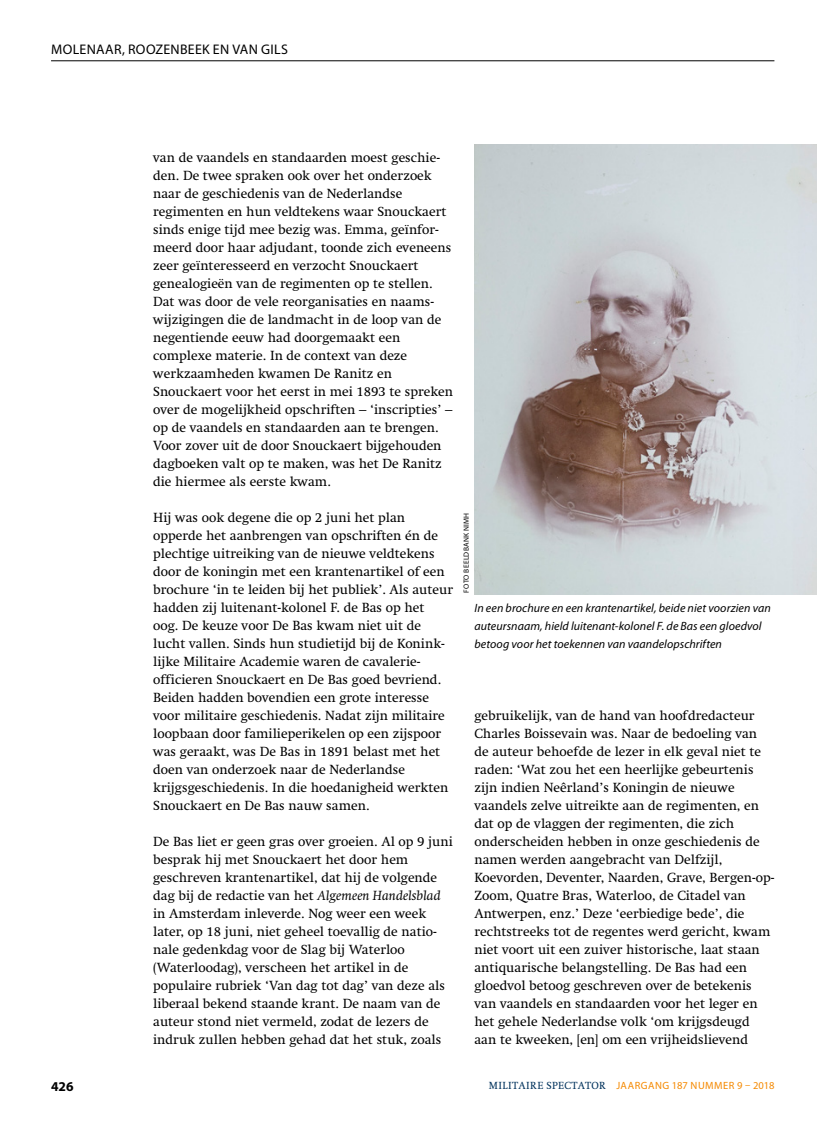
<style>
.page{position:relative;width:817px;height:1136px;background:#fff}
.page>*{position:absolute;margin:0;border:0;box-sizing:border-box;transform-origin:0 0}
.t1{font:13.95px "Myriad Pro";letter-spacing:.02em;color:#000}
.t2{font:13.5px/18px "Swift LT Std";color:#000}
.t3{font:700 13.5px "Myriad Pro";color:#000}
.t4{font:italic 12px/18px "Myriad Pro";letter-spacing:.005em;color:#000}
.t5{font:10.5px "Myriad Pro";letter-spacing:.045em;color:#f58900}
.t6{font:7.5px "Myriad Pro";letter-spacing:.035em;color:#000}
.s1{font-style:italic}
.s2{font-family:"Swift LT Std";color:#00325c}
</style>
<div class="page">
<hr style="left:51px;top:60px;width:723px;height:1px;background:#000">
<img style="left:474px;top:144px;width:342px;height:450px">
<p class="t1" style="left:51px;top:41px;width:238px">MOLENAAR, ROOZENBEEK EN VAN GILS</p>
<p class="t2" style="left:153px;top:149px;width:301px">van de vaandels en standaarden moest geschie&shy;den. De twee spraken ook over het onderzoek naar de geschiedenis van de Neder landse regimenten en hun veldtekens waar Snouckaert sinds enige tijd mee bezig was. Emma, geïnfor&shy;meerd door haar adjudant, toonde zich eveneens zeer geïnteresseerd en verzocht Snouckaert genealogieën van de regimenten op te stellen.<br>Dat was door de vele reorganisaties en naams&shy;wijzigingen die de landmacht in de loop van de negentiende eeuw had doorgemaakt een complexe materie. In de context van deze<br>werk zaam heden kwamen De Ranitz en Snouckaert voor het eerst in mei 1893 te spreken over de mogelijkheid opschriften – ‘inscripties’ – op de vaandels en standaarden aan te brengen.<br>Voor zover uit de door Snouckaert bijgehouden dagboeken valt op te maken, was het De Ranitz die hiermee als eerste kwam.</p>
<p class="t2" style="left:153px;top:509px;width:301px">Hij was ook degene die op 2 juni het plan opperde het aanbrengen van opschriften én de plechtige uitreiking van de nieuwe veldtekens door de koningin met een krantenartikel of een brochure ‘in te leiden bij het publiek’. Als auteur hadden zij luitenant-kolonel F. de Bas op het oog. De keuze voor De Bas kwam niet uit de lucht vallen. Sinds hun studietijd bij de Konink&shy;lijke Militaire Academie waren de cavalerie&shy;officieren Snouckaert en De Bas goed bevriend.<br>Beiden hadden bovendien een grote interesse voor militaire geschiedenis. Nadat zijn militaire loopbaan door familie perikelen op een zijspoor was geraakt, was De Bas in 1891 belast met het doen van onderzoek naar de Nederlandse krijgsgeschie denis. In die hoedanigheid werkten Snouckaert en De Bas nauw samen.</p>
<p class="t2" style="left:153px;top:833px;width:301px">De Bas liet er geen gras over groeien. Al op 9 juni besprak hij met Snouckaert het door hem geschreven krantenartikel, dat hij de volgende dag bij de redactie van het <span class="s1">Algemeen Handelsblad </span>in Amsterdam inleverde. Nog weer een week later, op 18 juni, niet geheel toevallig de natio&shy;nale gedenkdag voor de Slag bij Waterloo (Waterloodag), verscheen het artikel in de populaire rubriek ‘Van dag tot dag’ van deze als liberaal bekend staande krant. De naam van de auteur stond niet vermeld, zodat de lezers de indruk zullen hebben gehad dat het stuk, zoals</p>
<p class="t6" style="left:461px;top:592px;width:81px;rotate:-90deg">FOTO BEELDBANK NIMH</p>
<p class="t4" style="left:474px;top:599px;width:298px">In een brochure en een krantenartikel, beide niet voorzien van auteursnaam, hield luitenant-kolonel F. de Bas een gloedvol betoog voor het toekennen van vaandelopschriften</p>
<p class="t2" style="left:474px;top:707px;width:301px">gebruikelijk, van de hand van hoofdredacteur Charles Boissevain was. Naar de bedoeling van de auteur behoefde de lezer in elk geval niet te raden: ‘Wat zou het een heerlijke gebeurtenis zijn indien Neêrland’s Koningin de nieuwe vaandels zelve uitreikte aan de regimenten, en dat op de vlaggen der regimenten, die zich onderscheiden hebben in onze geschiedenis de namen werden aangebracht van Delfzijl, Koevorden, Deventer, Naarden, Grave, Bergen-op-Zoom, Quatre Bras, Waterloo, de Citadel van Antwerpen, enz.’ Deze ‘eerbiedige bede’, die rechtstreeks tot de regentes werd gericht, kwam niet voort uit een zuiver historische, laat staan antiquarische belangstelling. De Bas had een gloedvol betoog geschreven over de betekenis van vaandels en standaarden voor het leger en het gehele Nederlandse volk ‘om krijgsdeugd aan te kweeken, [en] om een vrijheidslievend</p>
<p class="t3" style="left:51px;top:1077px;width:24px">426</p>
<p class="t5" style="left:489px;top:1078px;width:287px"><span class="s2">MILITAIRE SPECTATOR</span> JAARGANG 187 NUMMER 9 – 2018</p>
</div>
